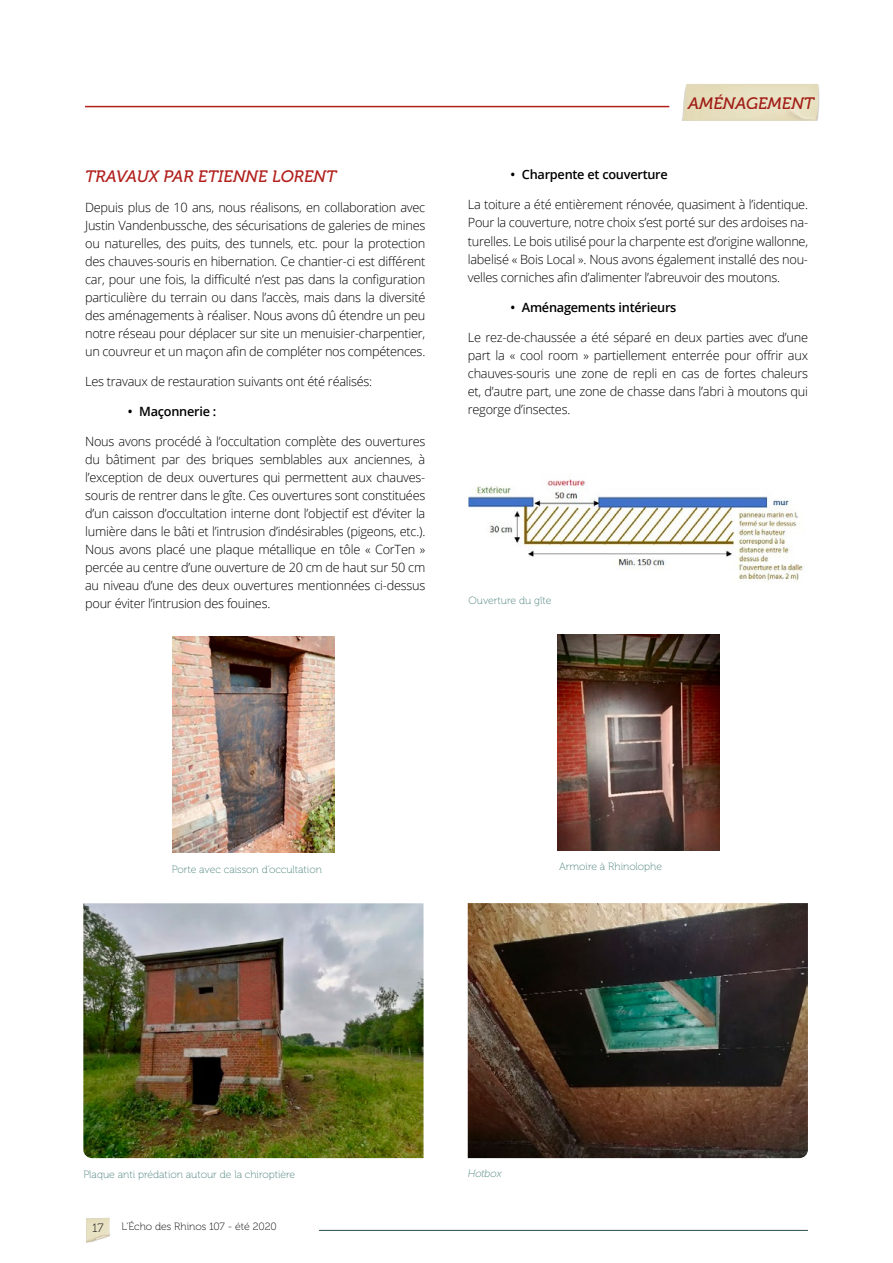
<style>
.page{position:relative;width:893px;height:1263px;background:#fff}
.page>*{position:absolute;margin:0;border:0;box-sizing:border-box;transform-origin:0 0}
.t1{font:italic 16.5px "Museo 500";color:#b1201d}
.t2{font:300 12.75px/18px "Open Sans";letter-spacing:-.02em;color:#000;text-align:justify}
.t3{font:600 12.75px "Open Sans";letter-spacing:-.02em;color:#000}
.t4{font:12px "Museo 100";color:#000}
.t5{font:10.5px "Museo 100";color:#4a8179}
.t6{font:10.5px "Museo 100";color:#000}
.t7{font:italic 10.5px "Museo 100";letter-spacing:-.005em;color:#4a8179}
</style>
<div class="page">
<img style="left:86px;top:1218px;width:24px;height:25px">
<img style="left:94px;top:1235px;width:16px;height:6px">
<hr style="left:319px;top:1230px;width:489px;height:1px;background:#294b4e">
<img style="left:468px;top:479px;width:336px;height:103px">
<img style="left:468px;top:903px;width:340px;height:255px">
<img style="left:557px;top:635px;width:162px;height:216px">
<img style="left:83px;top:903px;width:340px;height:255px">
<img style="left:173px;top:637px;width:162px;height:216px">
<img style="left:682px;top:84px;width:136px;height:37px">
<hr style="left:85px;top:106px;width:584px;height:1px;background:#b1201d">
<p class="t1" style="left:85px;top:167px;width:253px">TRAVAUX PAR ETIENNE LORENT</p>
<p class="t2" style="left:85px;top:198px;width:342px">Depuis plus de 10 ans, nous réalisons, en collaboration avec Justin Vandenbussche, des sécurisations de galeries de mines ou naturelles, des puits, des tunnels, etc. pour la protection des chauves-souris en hibernation. Ce chantier-ci est différent car, pour une fois, la difficulté n’est pas dans la configuration particulière du terrain ou dans l’accès, mais dans la diversité des aménagements à réaliser. Nous avons dû étendre un peu notre réseau pour déplacer sur site un menuisier-charpentier, un couvreur et un maçon afin de compléter nos compétences.</p>
<p class="t2" style="left:85px;top:372px;width:289px">Les travaux de restauration suivants ont été réalisés:</p>
<p class="t3" style="left:128px;top:403px;width:90px">• Maçonnerie :</p>
<p class="t2" style="left:85px;top:432px;width:342px">Nous avons procédé à l’occultation complète des ouvertures du bâtiment par des briques semblables aux anciennes, à l’exception de deux ouvertures qui permettent aux chauves&shy;souris de rentrer dans le gîte. Ces ouvertures sont constituées d’un caisson d’occultation interne dont l’objectif est d’éviter la lumière dans le bâti et l’intrusion d’indésirables (pigeons, etc.).<br>Nous avons placé une plaque métallique en tôle « CorTen » percée au centre d’une ouverture de 20 cm de haut sur 50 cm au niveau d’une des deux ouvertures mentionnées ci-dessus pour éviter l’intrusion des fouines.</p>
<p class="t1" style="left:688px;top:94px;width:128px">AMÉNAGEMENT</p>
<p class="t3" style="left:510px;top:166px;width:159px">• Charpente et couverture</p>
<p class="t2" style="left:468px;top:196px;width:342px">La toiture a été entièrement rénovée, quasiment à l’identique.<br>Pour la couverture, notre choix s’est porté sur des ardoises na&shy;turelles. Le bois utilisé pour la charpente est d’origine wallonne, labelisé « Bois Local ». Nous avons également installé des nou&shy;velles corniches afin d’alimenter l’abreuvoir des moutons.</p>
<p class="t3" style="left:510px;top:298px;width:168px">• Aménagements intérieurs</p>
<p class="t2" style="left:468px;top:328px;width:342px">Le rez-de-chaussée a été séparé en deux parties avec d’une part la « cool room » partiellement enterrée pour offrir aux chauves-souris une zone de repli en cas de fortes chaleurs et, d’autre part, une zone de chasse dans l’abri à moutons qui regorge d’insectes.</p>
<p class="t5" style="left:468px;top:595px;width:84px">Ouverture du gîte</p>
<p class="t5" style="left:172px;top:863px;width:152px">Porte avec caisson d’occultation</p>
<p class="t5" style="left:559px;top:861px;width:105px">Armoire à Rhinolophe</p>
<p class="t5" style="left:83px;top:1169px;width:213px">Plaque anti prédation autour de la chiroptière</p>
<p class="t4" style="left:92px;top:1221px;width:13px">17</p>
<p class="t6" style="left:122px;top:1221px;width:157px">L’Écho des Rhinos 107 - été 2020</p>
<p class="t7" style="left:468px;top:1168px;width:35px">Hotbox</p>
</div>
